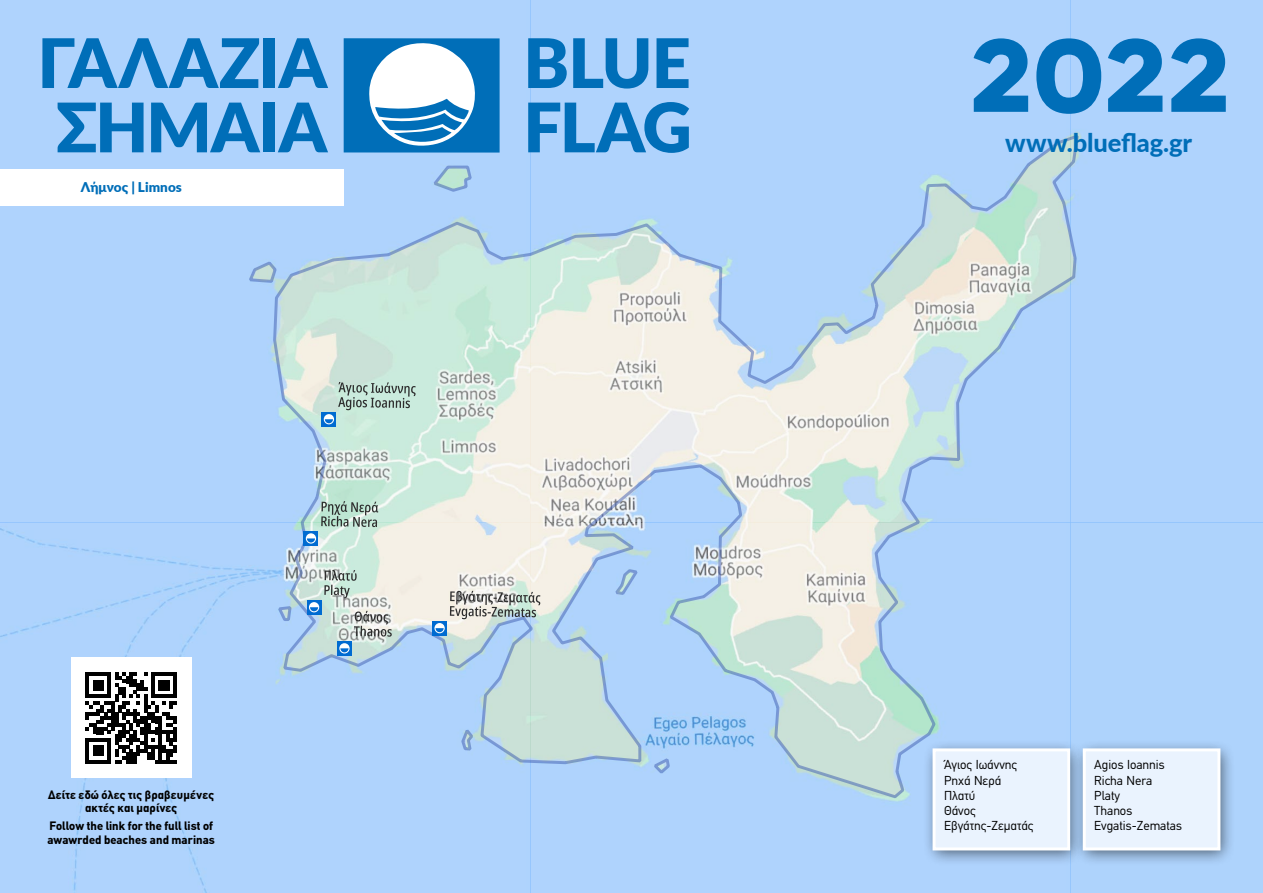
<style>
.page{position:relative;width:1263px;height:893px;background:#fff}
.page>*{position:absolute;margin:0;border:0;box-sizing:border-box;transform-origin:0 0}
.t1{font:800 102px "Artegra Sans";color:#006eb8}
.t2{font:900 68.25px/64.3px "Lato";letter-spacing:-.015em;color:#006eb8}
.t3{font:800 25.5px "Lato";letter-spacing:-.005em;color:#006eb8}
.Περιοχή{font:900 13.5px "Lato";letter-spacing:.005em;color:#006eb8}
.akti_onoma{font:12.75px "CF Din";color:#000}
.qr_code_text{font:700 12px/13.5px "CF Din";letter-spacing:.015em;color:#000;text-align:center}
</style>
<div class="page">
<svg style="left:273px;top:135px;width:806px;height:663px;background:#c3dbec"></svg>
<svg style="left:434px;top:166px;width:38px;height:26px"></svg>
<svg style="left:249px;top:262px;width:27px;height:21px"></svg>
<svg style="left:615px;top:569px;width:22px;height:26px"></svg>
<svg style="left:461px;top:730px;width:12px;height:20px"></svg>
<svg style="left:654px;top:758px;width:16px;height:15px"></svg>
<svg style="left:278px;top:606px;width:13px;height:15px"></svg>
<svg style="left:321px;top:412px;width:15px;height:15px"></svg>
<div style="left:324px;top:414px;width:10px;height:10px;background:#fff;border-radius:50%"></div>
<svg style="left:325px;top:419px;width:8px;height:4px"></svg>
<svg style="left:303px;top:531px;width:15px;height:15px"></svg>
<svg style="left:306px;top:533px;width:10px;height:11px"></svg>
<svg style="left:307px;top:538px;width:8px;height:4px"></svg>
<svg style="left:307px;top:600px;width:14px;height:15px"></svg>
<div style="left:309px;top:602px;width:10px;height:10px;background:#fff;border-radius:50%"></div>
<svg style="left:310px;top:607px;width:8px;height:4px"></svg>
<div style="left:337px;top:641px;width:15px;height:15px;background:#006bd1"></div>
<svg style="left:339px;top:643px;width:11px;height:10px"></svg>
<svg style="left:340px;top:648px;width:8px;height:4px"></svg>
<div style="left:432px;top:621px;width:15px;height:15px;background:#006bd1"></div>
<svg style="left:434px;top:623px;width:11px;height:10px"></svg>
<svg style="left:436px;top:628px;width:8px;height:4px"></svg>
<svg style="left:450px;top:591px;width:90px;height:28px;background:#b3b8b3"></svg>
<svg style="left:338px;top:382px;width:78px;height:28px;background:#a5beb4"></svg>
<svg style="left:321px;top:501px;width:57px;height:26px"></svg>
<svg style="left:354px;top:611px;width:38px;height:26px"></svg>
<svg style="left:324px;top:570px;width:33px;height:28px"></svg>
<svg style="left:86px;top:672px;width:91px;height:91px"></svg>
<div style="left:922px;top:739px;width:163px;height:128px;background:#000;opacity:.75"></div>
<div style="left:934px;top:750px;width:135px;height:99px;background:#eaf3fe"></div>
<div style="left:932px;top:748px;width:138px;height:102px;border:3px solid #fff"></div>
<div style="left:1072px;top:739px;width:163px;height:128px;background:#000;opacity:.75"></div>
<div style="left:1084px;top:750px;width:135px;height:99px;background:#eaf3fe"></div>
<div style="left:1083px;top:748px;width:137px;height:102px;border:3px solid #fff"></div>
<div style="left:344px;top:38px;width:156px;height:115px;background:#006eb8"></div>
<svg style="left:369px;top:43px;width:106px;height:103px"></svg>
<div style="left:0;top:169px;width:344px;height:36px;background:#fff"></div>
<h2 class="t2" style="left:38px;top:28px;width:291px">ΓΑΛΆΖΙΑ<br>ΣΗΜΑΊΑ</h2>
<p class="Περιοχή" style="left:81px;top:177px;width:103px">Λήμνος | Limnos</p>
<h2 class="t2" style="left:523px;top:28px;width:170px">BLUE<br>FLAG</h2>
<h1 class="t1" style="left:968px;top:12px;width:264px">2022</h1>
<h3 class="t3" style="left:1005px;top:123px;width:189px">www.blueflag.gr</h3>
<p class="qr_code_text" style="left:48px;top:788px;width:168px">Δείτε εδώ όλες τις βραβευμένες ακτές και μαρίνες</p>
<p class="qr_code_text" style="left:47px;top:819px;width:169px;text-align:left">Follow the link for the full list of awawrded beaches and marinas</p>
<p class="akti_onoma" style="left:944px;top:758px;width:75px">Άγιος Ιωάννης</p>
<p class="akti_onoma" style="left:944px;top:773px;width:59px">Ρηχά Νερά</p>
<p class="akti_onoma" style="left:944px;top:788px;width:33px">Πλατύ</p>
<p class="akti_onoma" style="left:944px;top:803px;width:33px">Θάνος</p>
<p class="akti_onoma" style="left:944px;top:818px;width:91px">Εβγάτης-Ζεματάς</p>
<p class="akti_onoma" style="left:1094px;top:758px;width:72px">Agios Ioannis</p>
<p class="akti_onoma" style="left:1094px;top:773px;width:60px">Richa Nera</p>
<p class="akti_onoma" style="left:1094px;top:788px;width:27px">Platy</p>
<p class="akti_onoma" style="left:1094px;top:803px;width:39px">Thanos</p>
<p class="akti_onoma" style="left:1094px;top:818px;width:89px">Evgatis-Zematas</p>
</div>
